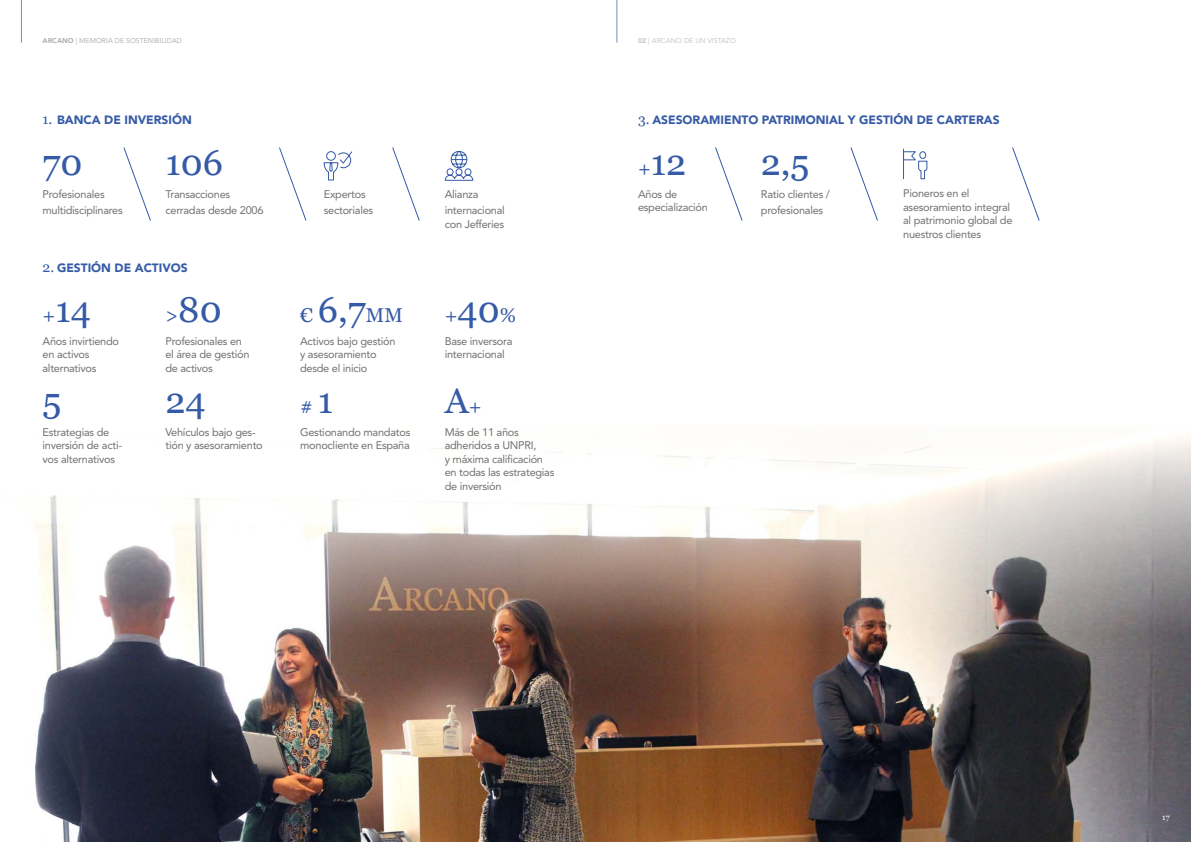
<style>
.page{position:relative;width:1191px;height:842px;background:#fff}
.page>*{position:absolute;margin:0;border:0;box-sizing:border-box;transform-origin:0 0}
.t1{font:35.8px "Georgia";color:#355aa6}
.t2{font:20px "Georgia";color:#355aa6}
.t3{font:900 12px "Avenir LT Std";color:#355aa6}
.t4{font:11px/13.5px "Avenir LT Std";letter-spacing:-.025em;color:#70706f}
.t5{font:8px "Georgia";color:#fff}
.t6{font:7px "Avenir LT Std";color:#b2b2b2}
.t7{font:7px "Avenir LT Std";color:#c7c7c6}
.s1{font-weight:900}
.s2{font-family:"Georgia";font-weight:400;font-size:14px}
.s3{font-size:20px}
.s4{font-size:35.8px}
</style>
<div class="page">
<hr style="left:21px;top:0;width:1px;height:43px;background:#718bbe">
<hr style="left:616px;top:0;width:1px;height:43px;background:#718bbe">
<img style="left:35px;top:725px;width:1156px;height:117px">
<img style="left:34px;top:436px;width:1157px;height:289px">
<svg style="left:903px;top:149px;width:24px;height:30px"></svg>
<svg style="left:123px;top:147px;width:28px;height:74px"></svg>
<svg style="left:279px;top:147px;width:28px;height:74px"></svg>
<svg style="left:392px;top:147px;width:28px;height:74px"></svg>
<svg style="left:715px;top:147px;width:27px;height:74px"></svg>
<svg style="left:850px;top:147px;width:28px;height:74px"></svg>
<svg style="left:1012px;top:147px;width:27px;height:74px"></svg>
<svg style="left:324px;top:151px;width:29px;height:29px"></svg>
<svg style="left:445px;top:151px;width:28px;height:30px"></svg>
<p class="t6" style="left:43px;top:36px;width:141px"><span class="s1">ARCANO</span> | MEMORIA DE SOSTENIBILIDAD</p>
<p class="t7" style="left:638px;top:36px;width:99px"><span class="s1">02</span> | ARCANO DE UN VISTAZO</p>
<p class="t3" style="left:43px;top:112px;width:151px"><span class="s2">1.</span> BANCA DE INVERSIÓN</p>
<p class="t1" style="left:43px;top:136px;width:41px">70</p>
<p class="t1" style="left:165px;top:136px;width:59px">106</p>
<p class="t4" style="left:43px;top:187px;width:64px">Profesionales</p>
<p class="t4" style="left:43px;top:203px;width:82px">multidisciplinares</p>
<p class="t4" style="left:165px;top:187px;width:66px">Transacciones</p>
<p class="t4" style="left:165px;top:203px;width:99px">cerradas desde 2006</p>
<p class="t3" style="left:43px;top:261px;width:147px"><span class="s2">2.</span> GESTIÓN DE ACTIVOS</p>
<p class="t4" style="left:324px;top:187px;width:43px">Expertos</p>
<p class="t4" style="left:324px;top:203px;width:51px">sectoriales</p>
<p class="t4" style="left:445px;top:187px;width:35px">Alianza</p>
<p class="t4" style="left:445px;top:204px;width:62px">internacional con Jefferies</p>
<p class="t1" style="left:43px;top:283px;width:50px"><span class="s3">+</span>14</p>
<p class="t1" style="left:165px;top:283px;width:58px"><span class="s3">&gt;</span>80</p>
<p class="t2" style="left:300px;top:300px;width:104px">€ <span class="s4">6,7</span>MM</p>
<p class="t2" style="left:445px;top:300px;width:73px">+<span class="s4">40</span>%</p>
<p class="t4" style="left:43px;top:334px;width:78px">Años invirtiendo en activos alternativos</p>
<p class="t4" style="left:165px;top:334px;width:85px">Profesionales en el área de gestión de activos</p>
<p class="t4" style="left:300px;top:334px;width:97px">Activos bajo gestión y asesoramiento desde el inicio</p>
<p class="t4" style="left:445px;top:334px;width:69px">Base inversora internacional</p>
<p class="t1" style="left:43px;top:374px;width:20px">5</p>
<p class="t1" style="left:165px;top:374px;width:42px">24</p>
<p class="t2" style="left:300px;top:391px;width:35px"># <span class="s4">1</span></p>
<p class="t1" style="left:445px;top:374px;width:38px">A<span class="s3">+</span></p>
<p class="t4" style="left:43px;top:425px;width:81px">Estrategias de inversión de acti&shy;vos alternativos</p>
<p class="t4" style="left:165px;top:425px;width:99px">Vehículos bajo ges&shy;tión y asesoramiento</p>
<p class="t4" style="left:300px;top:425px;width:112px">Gestionando mandatos monocliente en España</p>
<p class="t4" style="left:445px;top:425px;width:111px">Más de 11 años adheridos a UNPRI,<br>y máxima calificación en todas las estrategias de inversión</p>
<p class="t3" style="left:638px;top:112px;width:363px"><span class="s2">3.</span> ASESORAMIENTO PATRIMONIAL Y GESTIÓN DE CARTERAS</p>
<p class="t1" style="left:638px;top:136px;width:50px"><span class="s3">+</span>12</p>
<p class="t1" style="left:761px;top:136px;width:50px">2,5</p>
<p class="t4" style="left:638px;top:187px;width:71px">Años de especialización</p>
<p class="t4" style="left:761px;top:187px;width:71px">Ratio clientes /</p>
<p class="t4" style="left:761px;top:203px;width:64px">profesionales</p>
<p class="t4" style="left:903px;top:187px;width:111px">Pioneros en el asesoramiento integral al patrimonio global de nuestros clientes</p>
<p class="t5" style="left:1162px;top:812px;width:9px">17</p>
</div>
